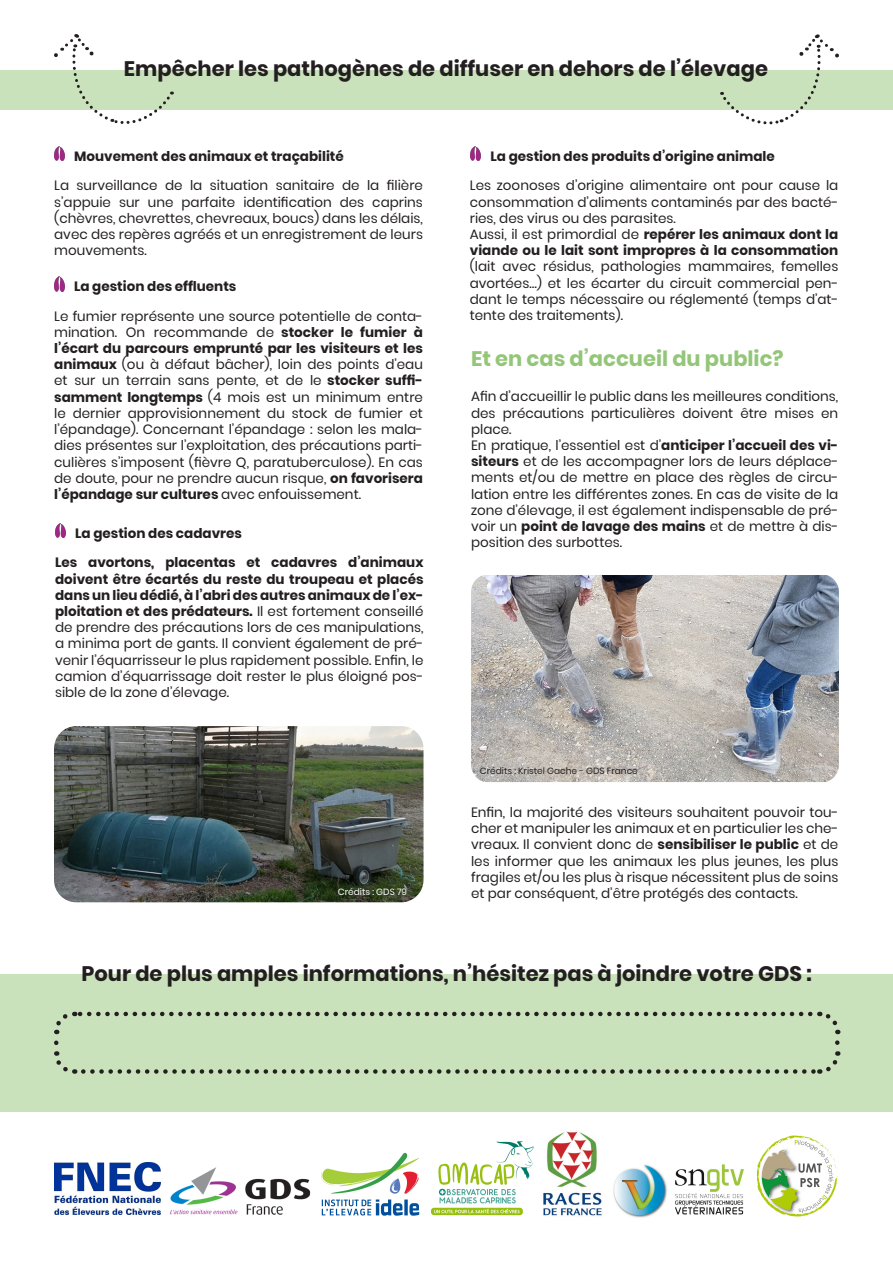
<style>
.page{position:relative;width:893px;height:1263px;background:#fff}
.page>*{position:absolute;margin:0;border:0;box-sizing:border-box;transform-origin:0 0}
.t1{font:700 21px "Poppins";color:#231f20}
.t2{font:700 21px "Poppins";color:#94c679}
.t3{font:13.5px/16.2px "Poppins";color:#231f20;text-align:justify}
.t4{font:700 13.5px "Poppins";color:#231f20}
.t5{font:9px "Poppins";color:#231f20}
.t6{font:9px "Poppins";color:#fff}
.s1{font-weight:700}
</style>
<div class="page">
<div style="left:1px;top:975px;width:892px;height:137px;background:#c9e2bc"></div>
<svg style="left:54px;top:1043px;width:21px;height:31px"></svg>
<svg style="left:83px;top:1051px;width:758px;height:23px"></svg>
<svg style="left:818px;top:1011px;width:23px;height:32px"></svg>
<svg style="left:54px;top:1011px;width:756px;height:23px"></svg>
<div style="left:0;top:70px;width:893px;height:39px;background:#c9e2bc"></div>
<svg style="left:720px;top:34px;width:119px;height:91px"></svg>
<svg style="left:54px;top:34px;width:118px;height:90px"></svg>
<img style="left:54px;top:147px;width:10px;height:14px">
<img style="left:54px;top:277px;width:10px;height:14px">
<img style="left:470px;top:147px;width:10px;height:14px">
<img style="left:55px;top:524px;width:10px;height:14px">
<img style="left:471px;top:575px;width:368px;height:207px">
<img style="left:54px;top:726px;width:369px;height:176px">
<img style="left:170px;top:1167px;width:141px;height:48px">
<img style="left:430px;top:1141px;width:104px;height:75px">
<img style="left:613px;top:1164px;width:131px;height:54px">
<img style="left:321px;top:1152px;width:99px;height:64px">
<img style="left:543px;top:1131px;width:59px;height:85px">
<img style="left:756px;top:1135px;width:82px;height:82px">
<img style="left:54px;top:1163px;width:107px;height:51px">
<p class="t1" style="left:124px;top:57px;width:646px">Empêcher les pathogènes de diffuser en dehors de l’élevage</p>
<p class="t4" style="left:74px;top:148px;width:271px">Mouvement des animaux et traçabilité</p>
<p class="t3" style="left:54px;top:178px;width:370px">La surveillance de la situation sanitaire de la filière s’appuie sur une parfaite identification des caprins (chèvres, chevrettes, chevreaux, boucs) dans les délais, avec des repères agréés et un enregistrement de leurs mouvements.</p>
<p class="t4" style="left:74px;top:279px;width:164px">La gestion des effluents</p>
<p class="t3" style="left:54px;top:308px;width:370px">Le fumier représente une source potentielle de conta&shy;mination. On recommande de <span class="s1">stocker le fumier à l’écart du parcours emprunté par les visiteurs et les animaux</span> (ou à défaut bâcher), loin des points d’eau et sur un terrain sans pente, et de le <span class="s1">stocker suffi&shy;samment longtemps</span> (4 mois est un minimum entre le dernier approvisionnement du stock de fumier et l’épandage). Concernant l’épandage : selon les mala&shy;dies présentes sur l’exploitation, des précautions parti&shy;culières s’imposent (fièvre Q, paratuberculose). En cas de doute, pour ne prendre aucun risque, <span class="s1">on favorisera l’épandage sur cultures</span> avec enfouissement.</p>
<p class="t4" style="left:75px;top:525px;width:168px">La gestion des cadavres</p>
<p class="t3" style="left:55px;top:555px;width:370px"><span class="s1">Les avortons, placentas et cadavres d’animaux doivent être écartés du reste du troupeau et placés dans un lieu dédié, à l’abri des autres animaux de l’ex&shy;ploitation et des prédateurs.</span> Il est fortement conseillé de prendre des précautions lors de ces manipulations, a minima port de gants. Il convient également de pré&shy;venir l’équarrisseur le plus rapidement possible. Enfin, le camion d’équarrissage doit rester le plus éloigné pos&shy;sible de la zone d’élevage.</p>
<p class="t6" style="left:338px;top:886px;width:71px">Crédits : GDS 79</p>
<p class="t4" style="left:490px;top:148px;width:286px">La gestion des produits d’origine animale</p>
<p class="t3" style="left:470px;top:178px;width:370px">Les zoonoses d’origine alimentaire ont pour cause la consommation d’aliments contaminés par des bacté&shy;ries, des virus ou des parasites.</p>
<p class="t3" style="left:470px;top:226px;width:370px">Aussi, il est primordial de <span class="s1">repérer les animaux dont la viande ou le lait sont impropres à la consommation </span>(lait avec résidus, pathologies mammaires, femelles avortées…) et les écarter du circuit commercial pen&shy;dant le temps nécessaire ou réglementé (temps d’at&shy;tente des traitements).</p>
<p class="t2" style="left:471px;top:347px;width:314px">Et en cas d’accueil du public?</p>
<p class="t3" style="left:471px;top:389px;width:369px">Afin d’accueillir le public dans les meilleures conditions, des précautions particulières doivent être mises en place.</p>
<p class="t3" style="left:471px;top:437px;width:369px">En pratique, l’essentiel est d’<span class="s1">anticiper l’accueil des vi&shy;siteurs</span> et de les accompagner lors de leurs déplace&shy;ments et/ou de mettre en place des règles de circu&shy;lation entre les différentes zones. En cas de visite de la zone d’élevage, il est également indispensable de pré&shy;voir un <span class="s1">point de lavage des mains</span> et de mettre à dis&shy;position des surbottes.</p>
<p class="t5" style="left:480px;top:765px;width:159px">Crédits : Kristel Gache - GDS France</p>
<p class="t3" style="left:471px;top:804px;width:369px">Enfin, la majorité des visiteurs souhaitent pouvoir tou&shy;cher et manipuler les animaux et en particulier les che&shy;vreaux. Il convient donc de <span class="s1">sensibiliser le public</span> et de les informer que les animaux les plus jeunes, les plus fragiles et/ou les plus à risque nécessitent plus de soins et par conséquent, d’être protégés des contacts.</p>
<p class="t1" style="left:81px;top:961px;width:732px">Pour de plus amples informations, n’hésitez pas à joindre votre GDS :</p>
</div>
